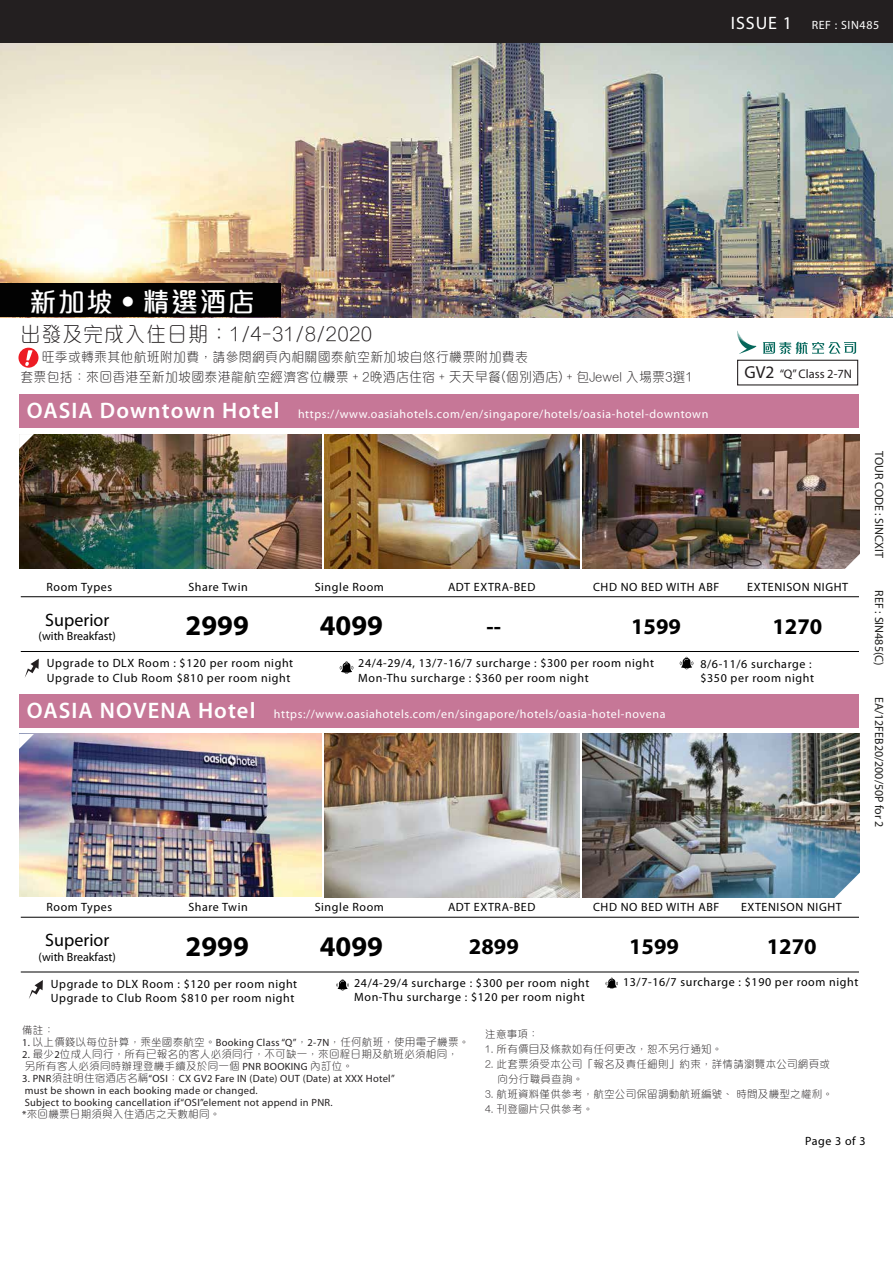
<style>
.page{position:relative;width:893px;height:1263px;background:#fff}
.page>*{position:absolute;margin:0;border:0;box-sizing:border-box;transform-origin:0 0}
.t1{font:700 28.5px "Myriad Pro";color:#000}
.t2{font:500 27px "M Elle HK";letter-spacing:.05em;color:#fff}
.t3{font:700 22.5px "Myriad Pro";color:#000}
.t4{font:300 21px "M Elle HK";letter-spacing:.05em;color:#231f20;scale:.95 1}
.t5{font:18px "Myriad Pro";color:#000}
.t6{font:300 13.5px/19.2px "M Elle HK";letter-spacing:.025em;color:#231f20;scale:.95 1}
.t7{font:12.45px "Myriad Pro";color:#231f20}
.t8{font:12px/14.4px "Myriad Pro";letter-spacing:.05em;color:#000}
.t9{font:12px "Myriad Pro";letter-spacing:.05em;color:#fff}
.t10{font:12px "Myriad Pro";color:#1d1d1b}
.t11{font:12px "Myriad Pro";color:#000}
.t12{font:300 10.5px/12px "M Elle HK";letter-spacing:.025em;color:#231f20}
.t13{font:10.5px/12px "Myriad Pro";letter-spacing:.025em;color:#231f20}
.s1{font-size:18px}
.s2{font-weight:600;font-size:22.5px}
.s3{font-size:17.4px}
.s4{font-family:"Myriad Pro";font-weight:400}
.s5{font-family:"M Elle HK";font-weight:300}
</style>
<div class="page">
<img style="left:0;top:43px;width:893px;height:274px">
<div style="left:0;top:0;width:893px;height:43px;background:#231f20"></div>
<div style="left:18px;top:348px;width:20px;height:20px;background:#ed1c24;border-radius:50%"></div>
<svg style="left:25px;top:350px;width:8px;height:16px"></svg>
<svg style="left:763px;top:342px;width:93px;height:12px"></svg>
<svg style="left:737px;top:331px;width:19px;height:23px"></svg>
<div style="left:737px;top:360px;width:121px;height:25px;border:1px solid #231f20"></div>
<div style="left:19px;top:394px;width:840px;height:34px;background:#c67797"></div>
<img style="left:19px;top:434px;width:302px;height:135px">
<img style="left:583px;top:434px;width:276px;height:135px">
<img style="left:324px;top:434px;width:256px;height:135px">
<svg style="left:19px;top:434px;width:15px;height:15px"></svg>
<svg style="left:827px;top:540px;width:33px;height:29px"></svg>
<hr style="left:21px;top:596px;width:838px;height:1px;background:#000">
<hr style="left:21px;top:651px;width:838px;height:1px;background:#000">
<svg style="left:340px;top:661px;width:13px;height:13px"></svg>
<svg style="left:680px;top:657px;width:13px;height:12px"></svg>
<hr style="left:21px;top:917px;width:838px;height:1px;background:#000">
<hr style="left:21px;top:972px;width:838px;height:1px;background:#000">
<svg style="left:336px;top:979px;width:13px;height:11px"></svg>
<svg style="left:606px;top:978px;width:12px;height:11px"></svg>
<div style="left:19px;top:694px;width:840px;height:34px;background:#c67797"></div>
<img style="left:19px;top:734px;width:302px;height:163px">
<img style="left:583px;top:734px;width:276px;height:164px">
<img style="left:324px;top:734px;width:256px;height:164px">
<svg style="left:19px;top:734px;width:15px;height:15px"></svg>
<svg style="left:827px;top:859px;width:33px;height:39px"></svg>
<svg style="left:25px;top:659px;width:14px;height:18px"></svg>
<svg style="left:29px;top:980px;width:14px;height:19px"></svg>
<div style="left:0;top:284px;width:281px;height:33px;background:#020202"></div>
<p class="t9" style="left:731px;top:18px;width:150px"><span class="s1">ISSUE 1</span> REF : SIN485</p>
<h2 class="t2" style="left:29px;top:283px;width:227px">新加坡‧精選酒店</h2>
<h3 class="t4" style="left:20px;top:318px;width:372px">出發及完成入住日期：1/4-31/8/2020</h3>
<p class="t6" style="left:20px;top:346px;width:709px;text-indent:21px">旺季或轉乘其他航班附加費，請參閱網頁內相關國泰航空新加坡自悠行機票附加費表<br>套票包括：來回香港至新加坡國泰港龍航空經濟客位機票 + 2晚酒店住宿 + 天天早餐(個別酒店) + 包Jewel 入場票3選1</p>
<p class="t9" style="left:27px;top:407px;width:683px"><span class="s2">OASIA Downtown Hotel</span> https://www.oasiahotels.com/en/singapore/hotels/oasia-hotel-downtown</p>
<p class="t7" style="left:744px;top:366px;width:109px"><span class="s3">GV2</span> “Q” Class 2-7N</p>
<p class="t8" style="left:46px;top:579px;width:67px">Room Types</p>
<p class="t8" style="left:188px;top:579px;width:61px">Share Twin</p>
<p class="t8" style="left:315px;top:579px;width:71px">Single Room</p>
<p class="t8" style="left:448px;top:579px;width:89px">ADT EXTRA-BED</p>
<p class="t8" style="left:593px;top:579px;width:128px">CHD NO BED WITH ABF</p>
<p class="t8" style="left:747px;top:579px;width:102px">EXTENISON NIGHT</p>
<h3 class="t5" style="left:45px;top:609px;width:65px">Superior</h3>
<p class="t11" style="left:39px;top:629px;width:79px">(with Breakfast)</p>
<h1 class="t1" style="left:186px;top:607px;width:65px">2999</h1>
<h1 class="t1" style="left:320px;top:607px;width:65px">4099</h1>
<h3 class="t3" style="left:487px;top:611px;width:16px">--</h3>
<h3 class="t3" style="left:631px;top:611px;width:51px">1599</h3>
<h3 class="t3" style="left:772px;top:611px;width:51px">1270</h3>
<p class="t8" style="left:358px;top:656px;width:297px">24/4-29/4, 13/7-16/7 surcharge : $300 per room night<br>Mon-Thu surcharge : $360 per room night</p>
<p class="t8" style="left:47px;top:656px;width:248px">Upgrade to DLX Room : $120 per room night<br>Upgrade to Club Room $810 per room night</p>
<p class="t8" style="left:700px;top:656px;width:115px">8/6-11/6 surcharge : $350 per room night</p>
<p class="t9" style="left:27px;top:707px;width:640px"><span class="s2">OASIA NOVENA Hotel</span> https://www.oasiahotels.com/en/singapore/hotels/oasia-hotel-novena</p>
<p class="t10" style="left:886px;top:451px;width:108px;rotate:90deg">TOUR CODE : SINCXIT</p>
<p class="t10" style="left:886px;top:590px;width:77px;rotate:90deg">REF : SIN485(C)</p>
<p class="t10" style="left:886px;top:697px;width:132px;rotate:90deg">EA/12FEB20/200/50P for 2</p>
<p class="t8" style="left:188px;top:900px;width:61px">Share Twin</p>
<p class="t8" style="left:315px;top:900px;width:71px">Single Room</p>
<p class="t8" style="left:448px;top:900px;width:89px">ADT EXTRA-BED</p>
<p class="t8" style="left:593px;top:900px;width:128px">CHD NO BED WITH ABF</p>
<p class="t8" style="left:741px;top:900px;width:102px">EXTENISON NIGHT</p>
<p class="t8" style="left:46px;top:900px;width:67px">Room Types</p>
<h3 class="t5" style="left:45px;top:929px;width:65px">Superior</h3>
<p class="t11" style="left:39px;top:949px;width:79px">(with Breakfast)</p>
<h1 class="t1" style="left:186px;top:928px;width:65px">2999</h1>
<h1 class="t1" style="left:320px;top:928px;width:65px">4099</h1>
<h3 class="t3" style="left:469px;top:932px;width:51px">2899</h3>
<h3 class="t3" style="left:629px;top:932px;width:51px">1599</h3>
<h3 class="t3" style="left:767px;top:932px;width:51px">1270</h3>
<p class="t8" style="left:354px;top:975px;width:237px">24/4-29/4 surcharge : $300 per room night<br>Mon-Thu surcharge : $120 per room night</p>
<p class="t8" style="left:623px;top:975px;width:237px">13/7-16/7 surcharge : $190 per room night</p>
<p class="t8" style="left:51px;top:976px;width:248px">Upgrade to DLX Room : $120 per room night<br>Upgrade to Club Room $810 per room night</p>
<p class="t12" style="left:22px;top:1023px;width:34px">備註：</p>
<p class="t12" style="left:22px;top:1035px;width:449px"><span class="s4">1.</span> 以上價錢以每位計算，乘坐國泰航空。<span class="s4">Booking Class “Q”</span>，<span class="s4">2-7N</span>，任何航班，使用電子機票。</p>
<p class="t12" style="left:22px;top:1047px;width:437px"><span class="s4">2.</span> 最少<span class="s4">2</span>位成人同行，所有已報名的客人必須同行，不可缺一，來回程日期及航班必須相同，另所有客人必須同時辦理登機手續及於同一個 <span class="s4">PNR BOOKING</span> 內訂位。</p>
<p class="t13" style="left:22px;top:1072px;width:374px">3. PNR<span class="s5">須註明住宿酒店名稱</span>“OSI<span class="s5">：</span>CX GV2 Fare IN (Date) OUT (Date) at XXX Hotel” must be shown in each booking made or changed.<br>Subject to booking cancellation if“OSI”element not append in PNR.</p>
<p class="t12" style="left:22px;top:1107px;width:200px"><span class="s4">*</span>來回機票日期須與入住酒店之天數相同。</p>
<p class="t12" style="left:485px;top:1027px;width:55px">注意事項：</p>
<p class="t12" style="left:485px;top:1042px;width:239px">1. 所有價目及條款如有任何更改，恕不另行通知。</p>
<p class="t12" style="left:497px;top:1055px;width:334px;line-height:15px;text-indent:-12px">2. 此套票須受本公司「報名及責任細則」約束，詳情請瀏覽本公司網頁或向分行職員查詢。</p>
<p class="t12" style="left:485px;top:1087px;width:349px">3. 航班資料僅供參考，航空公司保留調動航班編號、 時間及機型之權利。</p>
<p class="t12" style="left:485px;top:1102px;width:109px">4. 刊登圖片只供參考。</p>
<p class="t8" style="left:805px;top:1134px;width:62px">Page 3 of 3</p>
</div>
